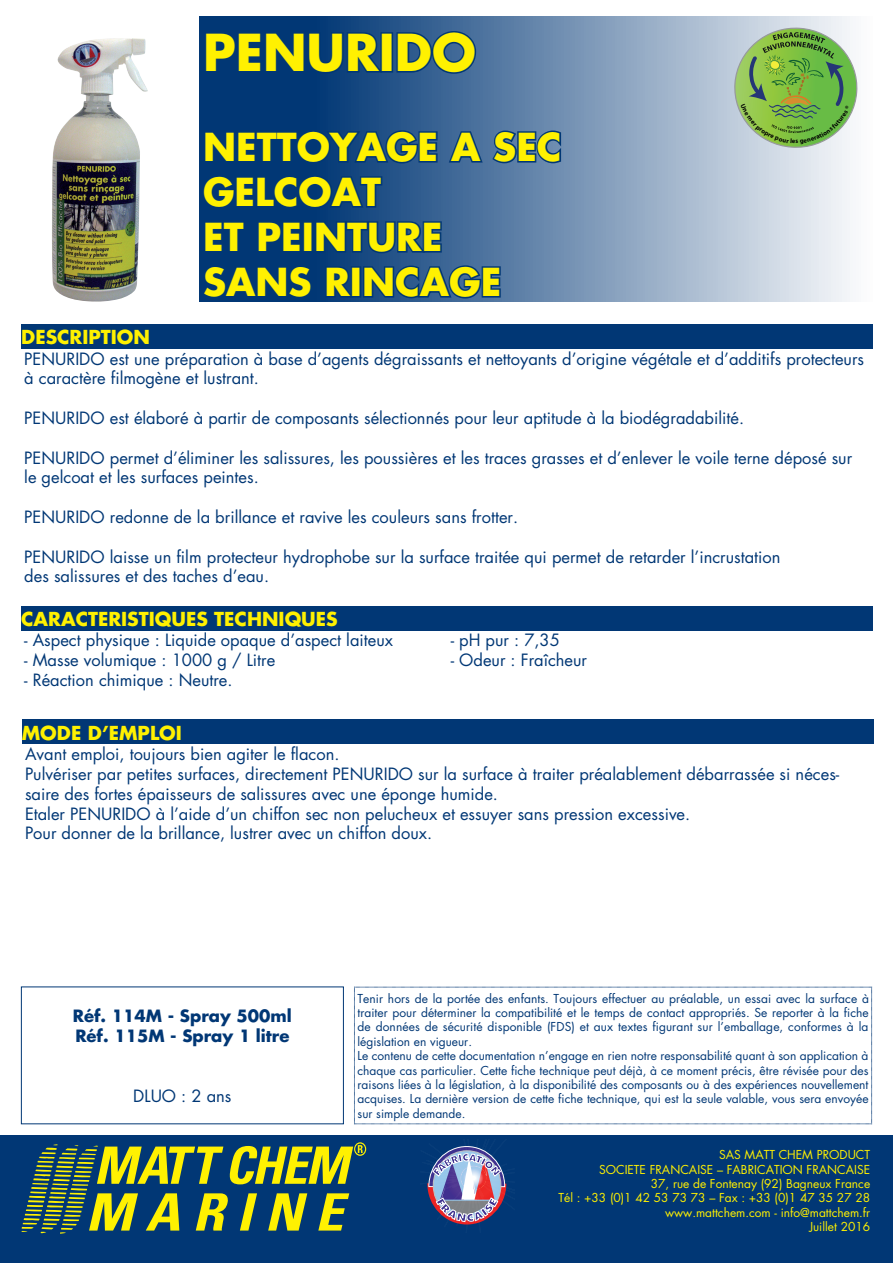
<style>
.page{position:relative;width:893px;height:1263px;background:#fff}
.page>*{position:absolute;margin:0;border:0;box-sizing:border-box;transform-origin:0 0}
.t1{font:700 49.5px "Futura";color:#fff101}
.t2{font:700 37.5px/45px "Futura";color:#fff101}
.t3{font:700 18.75px "Futura";color:#fff101}
.t4{font:16.5px/19.8px "Futura";color:#013775}
.t5{font:700 16.5px/19.8px "Futura";color:#013775}
.t6{font:12px/14.4px "Futura";color:#013775}
.t7{font:12px/14.4px "Futura";color:#fff101;text-align:right}
</style>
<div class="page">
<div style="left:199px;top:16px;width:694px;height:286px;background:linear-gradient(to right,#001a61,#fff)"></div>
<div style="left:0;top:1135px;width:893px;height:128px;background:#013775"></div>
<svg style="left:21px;top:1142px;width:345px;height:92px"></svg>
<svg style="left:203px;top:31px;width:182px;height:44px;background:#043976"></svg>
<div style="left:380px;top:32px;width:13px;height:41px;border:3px solid #013775"></div>
<svg style="left:395px;top:29px;width:83px;height:46px;background:#28558a"></svg>
<svg style="left:447px;top:123px;width:116px;height:42px;background:#3b6594"></svg>
<svg style="left:201px;top:123px;width:238px;height:87px;background:#0c3f7b"></svg>
<svg style="left:200px;top:220px;width:302px;height:80px;background:#13457f"></svg>
<img style="left:52px;top:38px;width:96px;height:264px">
<div style="left:21px;top:987px;width:323px;height:137px;border:1px solid #013775"></div>
<svg style="left:354px;top:987px;width:518px;height:137px"></svg>
<div style="left:21px;top:324px;width:852px;height:25px;background:#013775"></div>
<div style="left:21px;top:606px;width:852px;height:24px;background:#013775"></div>
<div style="left:22px;top:720px;width:852px;height:24px;background:#013775"></div>
<svg style="left:733px;top:26px;width:126px;height:123px;background:#8fbc71"></svg>
<svg style="left:427px;top:1146px;width:80px;height:79px"></svg>
<h1 class="t1" style="left:203px;top:18px;width:274px">PENURIDO</h1>
<p class="t3" style="left:21px;top:324px;width:130px">DESCRIPTION</p>
<h2 class="t2" style="left:203px;top:123px;width:360px">NETTOYAGE A SEC<br>GELCOAT<br>ET PEINTURE<br>SANS RINCAGE</h2>
<p class="t4" style="left:24px;top:348px;width:841px">PENURIDO est une préparation à base d’agents dégraissants et nettoyants d’origine végétale et d’additifs protecteurs à caractère filmogène et lustrant.</p>
<p class="t4" style="left:24px;top:408px;width:721px">PENURIDO est élaboré à partir de composants sélectionnés pour leur aptitude à la biodégradabilité.</p>
<p class="t4" style="left:24px;top:447px;width:829px">PENURIDO permet d’éliminer les salissures, les poussières et les traces grasses et d’enlever le voile terne déposé sur le gelcoat et les surfaces peintes.</p>
<p class="t4" style="left:24px;top:507px;width:495px">PENURIDO redonne de la brillance et ravive les couleurs sans frotter.</p>
<p class="t4" style="left:24px;top:546px;width:758px">PENURIDO laisse un film protecteur hydrophobe sur la surface traitée qui permet de retarder l’incrustation des salissures et des taches d’eau.</p>
<p class="t3" style="left:21px;top:606px;width:318px">CARACTERISTIQUES TECHNIQUES</p>
<p class="t4" style="left:24px;top:630px;width:370px">- Aspect physique : Liquide opaque d’aspect laiteux</p>
<p class="t4" style="left:24px;top:650px;width:252px">- Masse volumique : 1000 g / Litre</p>
<p class="t4" style="left:24px;top:670px;width:210px">- Réaction chimique : Neutre.</p>
<p class="t3" style="left:22px;top:719px;width:162px">MODE D’EMPLOI</p>
<p class="t4" style="left:451px;top:630px;width:111px">- pH pur : 7,35</p>
<p class="t4" style="left:451px;top:650px;width:138px">- Odeur : Fraîcheur</p>
<p class="t4" style="left:25px;top:744px;width:816px">Avant emploi, toujours bien agiter le flacon.<br>Pulvériser par petites surfaces, directement PENURIDO sur la surface à traiter préalablement débarrassée si néces&shy;saire des fortes épaisseurs de salissures avec une éponge humide.<br>Etaler PENURIDO à l’aide d’un chiffon sec non pelucheux et essuyer sans pression excessive.<br>Pour donner de la brillance, lustrer avec un chiffon doux.</p>
<p class="t5" style="left:73px;top:1006px;width:220px">Réf. 114M - Spray 500ml<br>Réf. 115M - Spray 1 litre</p>
<p class="t4" style="left:133px;top:1085px;width:100px">DLUO : 2 ans</p>
<p class="t6" style="left:358px;top:991px;width:513px">Tenir hors de la portée des enfants. Toujours effectuer au préalable, un essai avec la surface à traiter pour déterminer la compatibilité et le temps de contact appropriés. Se reporter à la fiche de données de sécurité disponible (FDS) et aux textes figurant sur l’emballage, conformes à la législation en vigueur.<br>Le contenu de cette documentation n’engage en rien notre responsabilité quant à son application à chaque cas particulier. Cette fiche technique peut déjà, à ce moment précis, être révisée pour des raisons liées à la législation, à la disponibilité des composants ou à des expériences nouvellement acquises. La dernière version de cette fiche technique, qui est la seule valable, vous sera envoyée sur simple demande.</p>
<p class="t7" style="left:558px;top:1147px;width:313px">SAS MATT CHEM PRODUCT<br>SOCIETE FRANCAISE – FABRICATION FRANCAISE<br>37, rue de Fontenay (92) Bagneux France<br>Tél : +33 (0)1 42 53 73 73 – Fax : +33 (0)1 47 35 27 28 www.mattchem.com - info@mattchem.fr<br>Juillet 2016</p>
</div>
